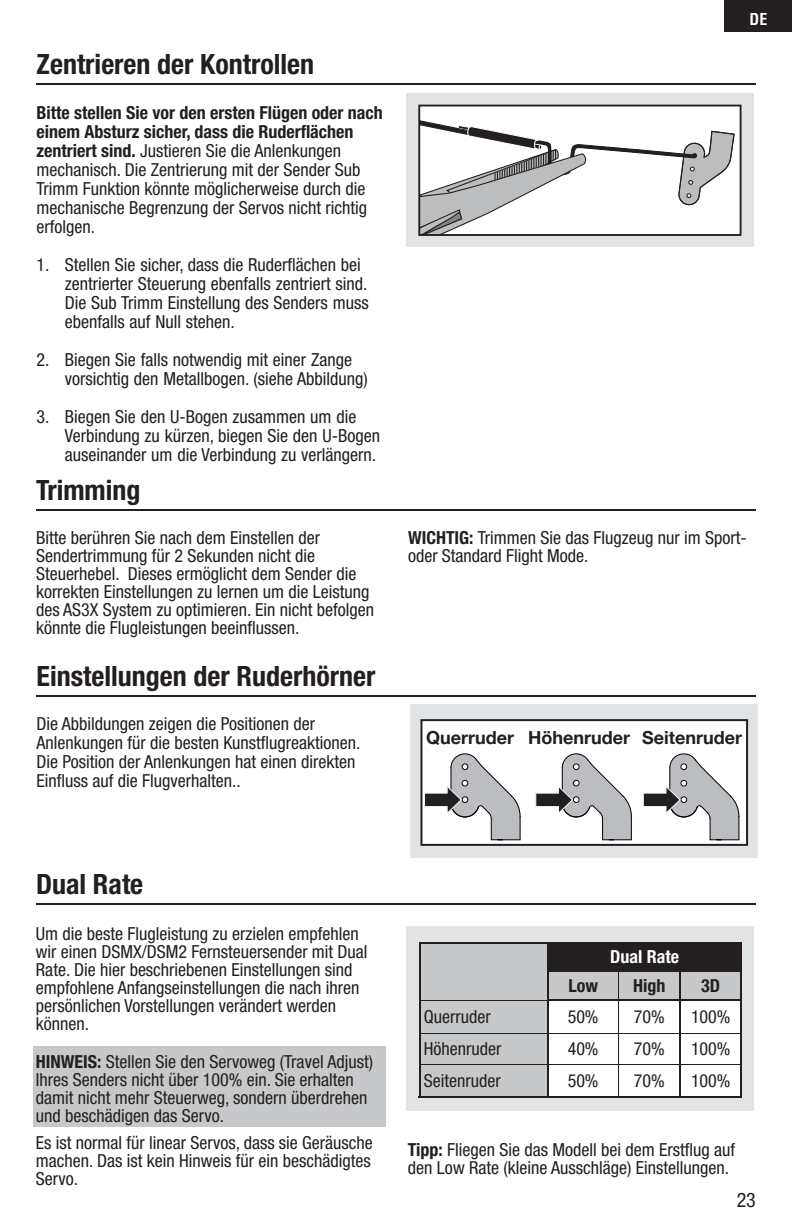
<style>
.page{position:relative;width:792px;height:1224px;background:#fff}
.page>*{position:absolute;margin:0;border:0;box-sizing:border-box;transform-origin:0 0}
.t1{font:700 condensed 28px "Helvetica Neue LT Std";color:#231f20}
.t2{font:condensed 20px "Helvetica Neue LT Std";color:#231f20}
.t3{font:condensed 18px/18px "Helvetica Neue LT Std";color:#231f20}
.t4{font:700 18px "Helvetica Neue";color:#231f20}
.t5{font:700 condensed 18px "Helvetica Neue LT Std";color:#231f20}
.t6{font:700 condensed 18px "Helvetica Neue LT Std";color:#fff}
.t7{font:700 condensed 16px "Helvetica LT Std";color:#fff}
.s1{font-weight:700}
</style>
<div class="page">
<div style="left:725px;top:0;width:67px;height:31px;background:#231f20"></div>
<div style="left:33px;top:1046px;width:353px;height:81px;background:#c6c8ca"></div>
<div style="left:406px;top:94px;width:348px;height:153px;background:#e2e3e4"></div>
<svg style="left:418px;top:105px;width:324px;height:131px;background:#dcdcdd"></svg>
<hr style="left:37px;top:83px;width:719px;height:2px;background:#231f20">
<hr style="left:37px;top:695px;width:719px;height:2px;background:#231f20">
<div style="left:410px;top:705px;width:348px;height:153px;background:#e2e3e4"></div>
<svg style="left:420px;top:719px;width:328px;height:127px;background:#d8d9d9"></svg>
<hr style="left:36px;top:903px;width:720px;height:2px;background:#231f20">
<div style="left:406px;top:927px;width:348px;height:184px;background:#e2e3e4"></div>
<hr style="left:740px;top:1000px;width:2px;height:34px;background:#231f20">
<hr style="left:740px;top:1034px;width:2px;height:30px;background:#231f20">
<hr style="left:740px;top:1064px;width:2px;height:32px;background:#231f20">
<hr style="left:548px;top:1096px;width:194px;height:1px;background:#231f20">
<hr style="left:419px;top:943px;width:1px;height:57px;background:#231f20">
<hr style="left:419px;top:1000px;width:1px;height:34px;background:#231f20">
<hr style="left:419px;top:1034px;width:1px;height:30px;background:#231f20">
<hr style="left:419px;top:1064px;width:1px;height:32px;background:#231f20">
<hr style="left:419px;top:1096px;width:129px;height:1px;background:#231f20">
<svg style="left:420px;top:943px;width:320px;height:153px;background:#c1c1c2"></svg>
<hr style="left:740px;top:972px;width:2px;height:28px;background:#231f20">
<hr style="left:419px;top:942px;width:199px;height:1px;background:#231f20">
<hr style="left:547px;top:943px;width:2px;height:28px;background:#231f20">
<hr style="left:618px;top:942px;width:124px;height:1px;background:#231f20">
<hr style="left:740px;top:943px;width:2px;height:28px;background:#231f20">
<hr style="left:549px;top:971px;width:193px;height:1px;background:#231f20">
<hr style="left:36px;top:509px;width:720px;height:2px;background:#231f20">
<h1 class="t1" style="left:37px;top:54px;width:279px">Zentrieren der Kontrollen</h1>
<p class="t3" style="left:37px;top:105px;width:348px;line-height:19px"><span class="s1">Bitte stellen Sie vor den ersten Flügen oder nach einem Absturz sicher, dass die Ruderflächen zentriert sind.</span> Justieren Sie die Anlenkungen mechanisch. Die Zentrierung mit der Sender Sub Trimm Funktion könnte möglicherweise durch die mechanische Begrenzung der Servos nicht richtig erfolgen.</p>
<p class="t3" style="left:65px;top:257px;width:305px;line-height:19px;text-indent:-28px">1. Stellen Sie sicher, dass die Ruderflächen bei zentrierter Steuerung ebenfalls zentriert sind.<br>Die Sub Trimm Einstellung des Senders muss ebenfalls auf Null stehen.</p>
<p class="t3" style="left:65px;top:352px;width:304px;line-height:19px;text-indent:-28px">2. Biegen Sie falls notwendig mit einer Zange vorsichtig den Metallbogen. (siehe Abbildung)</p>
<p class="t3" style="left:65px;top:409px;width:317px;line-height:19px;text-indent:-28px">3. Biegen Sie den U-Bogen zusammen um die<br>Verbindung zu kürzen, biegen Sie den U-Bogen auseinander um die Verbindung zu verlängern.</p>
<p class="t7" style="left:750px;top:14px;width:19px">DE</p>
<h1 class="t1" style="left:36px;top:480px;width:106px">Trimming</h1>
<p class="t3" style="left:36px;top:531px;width:340px">Bitte berühren Sie nach dem Einstellen der Sendertrimmung für 2 Sekunden nicht die Steuerhebel. Dieses ermöglicht dem Sender die korrekten Einstellungen zu lernen um die Leistung des AS3X System zu optimieren. Ein nicht befolgen könnte die Flugleistungen beeinflussen.</p>
<p class="t3" style="left:408px;top:531px;width:340px"><span class="s1">WICHTIG:</span> Trimmen Sie das Flugzeug nur im Sport&shy;oder Standard Flight Mode.</p>
<h1 class="t1" style="left:37px;top:666px;width:340px">Einstellungen der Ruderhörner</h1>
<p class="t3" style="left:37px;top:717px;width:325px;line-height:19px">Die Abbildungen zeigen die Positionen der Anlenkungen für die besten Kunstflugreaktionen.<br>Die Position der Anlenkungen hat einen direkten Einfluss auf die Flugverhalten..</p>
<p class="t4" style="left:426px;top:727px;width:318px">Querruder Höhenruder Seitenruder</p>
<h1 class="t1" style="left:36px;top:874px;width:109px">Dual Rate</h1>
<p class="t3" style="left:36px;top:926px;width:333px">Um die beste Flugleistung zu erzielen empfehlen wir einen DSMX/DSM2 Fernsteuersender mit Dual Rate. Die hier beschriebenen Einstellungen sind empfohlene Anfangseinstellungen die nach ihren persönlichen Vorstellungen verändert werden können.</p>
<p class="t3" style="left:36px;top:1054px;width:339px"><span class="s1">HINWEIS:</span> Stellen Sie den Servoweg (Travel Adjust)<br>Ihres Senders nicht über 100% ein. Sie erhalten damit nicht mehr Steuerweg, sondern überdrehen und beschädigen das Servo.</p>
<p class="t3" style="left:36px;top:1135px;width:339px">Es ist normal für linear Servos, dass sie Geräusche machen. Das ist kein Hinweis für ein beschädigtes<br>Servo.</p>
<p class="t3" style="left:408px;top:1142px;width:329px"><span class="s1">Tipp:</span> Fliegen Sie das Modell bei dem Erstflug auf den Low Rate (kleine Ausschläge) Einstellungen.</p>
<p class="t6" style="left:610px;top:951px;width:70px">Dual Rate</p>
<p class="t5" style="left:568px;top:979px;width:31px">Low</p>
<p class="t5" style="left:633px;top:979px;width:34px">High</p>
<p class="t5" style="left:701px;top:979px;width:20px">3D</p>
<p class="t3" style="left:424px;top:1010px;width:68px">Querruder</p>
<p class="t3" style="left:568px;top:1010px;width:32px">50%</p>
<p class="t3" style="left:634px;top:1010px;width:32px">70%</p>
<p class="t3" style="left:691px;top:1010px;width:41px">100%</p>
<p class="t3" style="left:424px;top:1042px;width:79px">Höhenruder</p>
<p class="t3" style="left:568px;top:1042px;width:32px">40%</p>
<p class="t3" style="left:634px;top:1042px;width:32px">70%</p>
<p class="t3" style="left:691px;top:1042px;width:41px">100%</p>
<p class="t3" style="left:424px;top:1074px;width:78px">Seitenruder</p>
<p class="t3" style="left:568px;top:1074px;width:32px">50%</p>
<p class="t3" style="left:634px;top:1074px;width:32px">70%</p>
<p class="t3" style="left:691px;top:1074px;width:41px">100%</p>
<p class="t2" style="left:737px;top:1192px;width:21px">23</p>
</div>
